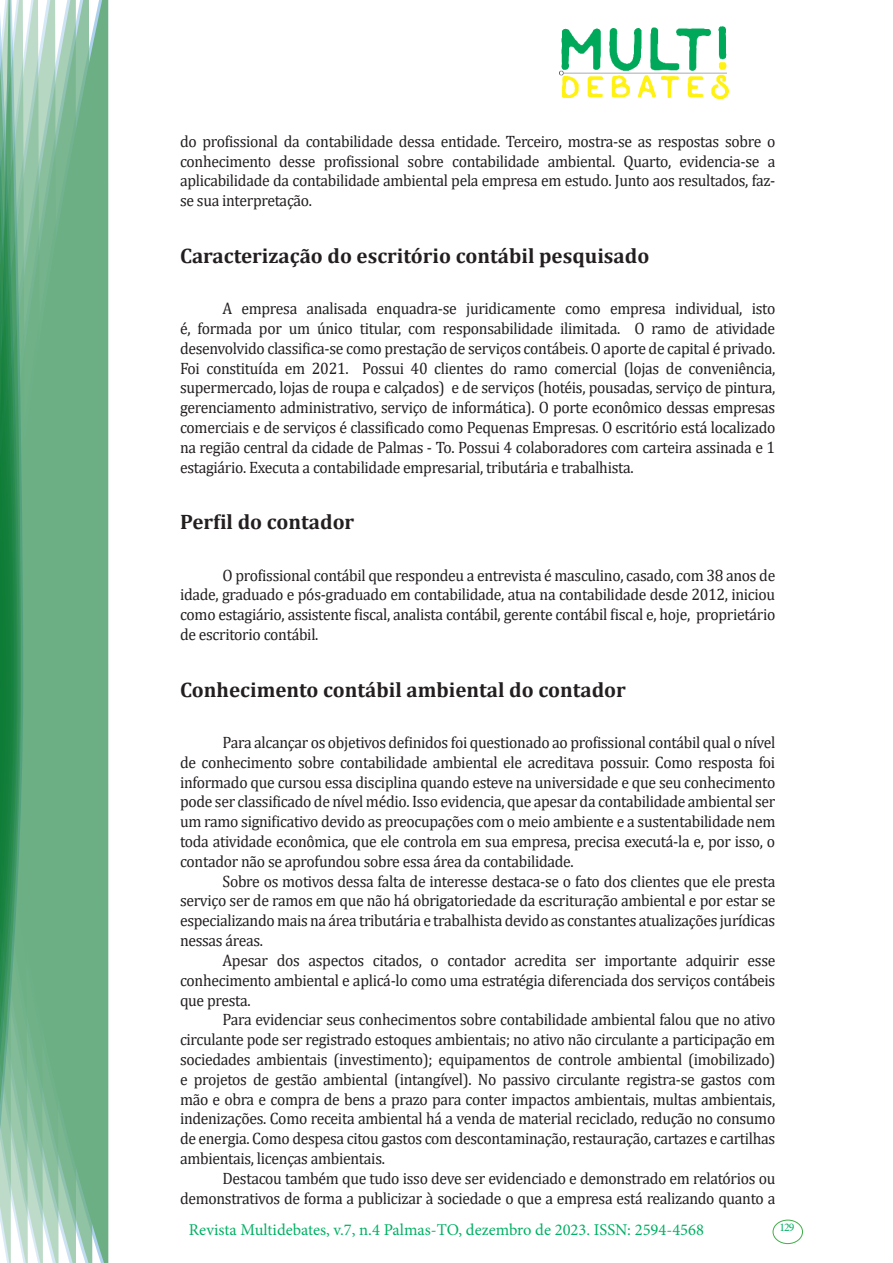
<style>
.page{position:relative;width:893px;height:1263px;background:#fff}
.page>*{position:absolute;margin:0;border:0;box-sizing:border-box;transform-origin:0 0}
.Titulo_2{font:700 21px "Cambria";color:#231f20}
.texto{font:16.5px/19.8px "Cambria";letter-spacing:-.02em;color:#231f20;text-align:justify;scale:.95 1}
.t1{font:16.5px "Minion Pro";color:#00b064}
.t2{font:11.7px "Minion Pro";color:#00b064}
</style>
<div class="page">
<img style="left:559px;top:26px;width:169px;height:72px">
<div style="left:95px;top:0;width:14px;height:1263px;background:#6caf84"></div>
<svg style="left:79px;top:0;width:16px;height:1263px;background:#71b289"></svg>
<svg style="left:62px;top:0;width:17px;height:1263px;background:#75b48c"></svg>
<svg style="left:45px;top:0;width:17px;height:1263px;background:#7cb792"></svg>
<svg style="left:30px;top:0;width:15px;height:1263px;background:#80ba96"></svg>
<svg style="left:0;top:0;width:30px;height:1263px;background:#61a97f"></svg>
<div style="left:772px;top:1219px;width:31px;height:25px;border:1px solid #40ae49;border-radius:50%"></div>
<p class="texto" style="left:180px;top:131px;width:628px">do profissional da contabilidade dessa entidade. Terceiro, mostra-se as respostas sobre o conhecimento desse profissional sobre contabilidade ambiental. Quarto, evidencia-se a aplicabilidade da contabilidade ambiental pela empresa em estudo. Junto aos resultados, faz&shy;se sua interpretação.</p>
<p class="Titulo_2" style="left:180px;top:241px;width:471px">Caracterização do escritório contábil pesquisado</p>
<p class="texto" style="left:180px;top:299px;width:628px;text-indent:43px">A empresa analisada enquadra-se juridicamente como empresa individual, isto é, formada por um único titular, com responsabilidade ilimitada. O ramo de atividade desenvolvido classifica-se como prestação de serviços contábeis. O aporte de capital é privado.<br>Foi constituída em 2021. Possui 40 clientes do ramo comercial (lojas de conveniência, supermercado, lojas de roupa e calçados) e de serviços (hotéis, pousadas, serviço de pintura, gerenciamento administrativo, serviço de informática). O porte econômico dessas empresas comerciais e de serviços é classificado como Pequenas Empresas. O escritório está localizado na região central da cidade de Palmas - To. Possui 4 colaboradores com carteira assinada e 1 estagiário. Executa a contabilidade empresarial, tributária e trabalhista.</p>
<p class="Titulo_2" style="left:180px;top:507px;width:176px">Perfil do contador</p>
<p class="texto" style="left:180px;top:565px;width:628px;text-indent:43px">O profissional contábil que respondeu a entrevista é masculino, casado, com 38 anos de idade, graduado e pós-graduado em contabilidade, atua na contabilidade desde 2012, iniciou como estagiário, assistente fiscal, analista contábil, gerente contábil fiscal e, hoje, proprietário de escritorio contábil.</p>
<p class="Titulo_2" style="left:180px;top:675px;width:447px">Conhecimento contábil ambiental do contador</p>
<p class="texto" style="left:180px;top:732px;width:628px;text-indent:43px">Para alcançar os objetivos definidos foi questionado ao profissional contábil qual o nível de conhecimento sobre contabilidade ambiental ele acreditava possuir. Como resposta foi informado que cursou essa disciplina quando esteve na universidade e que seu conhecimento pode ser classificado de nível médio. Isso evidencia, que apesar da contabilidade ambiental ser um ramo significativo devido as preocupações com o meio ambiente e a sustentabilidade nem toda atividade econômica, que ele controla em sua empresa, precisa executá-la e, por isso, o contador não se aprofundou sobre essa área da contabilidade.</p>
<p class="texto" style="left:180px;top:871px;width:628px;text-indent:43px">Sobre os motivos dessa falta de interesse destaca-se o fato dos clientes que ele presta serviço ser de ramos em que não há obrigatoriedade da escrituração ambiental e por estar se especializando mais na área tributária e trabalhista devido as constantes atualizações jurídicas nessas áreas.</p>
<p class="texto" style="left:180px;top:950px;width:628px;text-indent:43px">Apesar dos aspectos citados, o contador acredita ser importante adquirir esse conhecimento ambiental e aplicá-lo como uma estratégia diferenciada dos serviços contábeis que presta.</p>
<p class="texto" style="left:180px;top:1010px;width:628px;text-indent:43px">Para evidenciar seus conhecimentos sobre contabilidade ambiental falou que no ativo circulante pode ser registrado estoques ambientais; no ativo não circulante a participação em sociedades ambientais (investimento); equipamentos de controle ambiental (imobilizado) e projetos de gestão ambiental (intangível). No passivo circulante registra-se gastos com mão e obra e compra de bens a prazo para conter impactos ambientais, multas ambientais, indenizações. Como receita ambiental há a venda de material reciclado, redução no consumo de energia. Como despesa citou gastos com descontaminação, restauração, cartazes e cartilhas ambientais, licenças ambientais.</p>
<p class="texto" style="left:180px;top:1168px;width:628px;text-align:right">Destacou também que tudo isso deve ser evidenciado e demonstrado em relatórios ou demonstrativos de forma a publicizar à sociedade o que a empresa está realizando quanto a</p>
<p class="t1" style="left:189px;top:1218px;width:517px">Revista Multidebates, v.7, n.4 Palmas-TO, dezembro de 2023. ISSN: 2594-4568</p>
<p class="t2" style="left:779px;top:1219px;width:16px">129</p>
</div>
